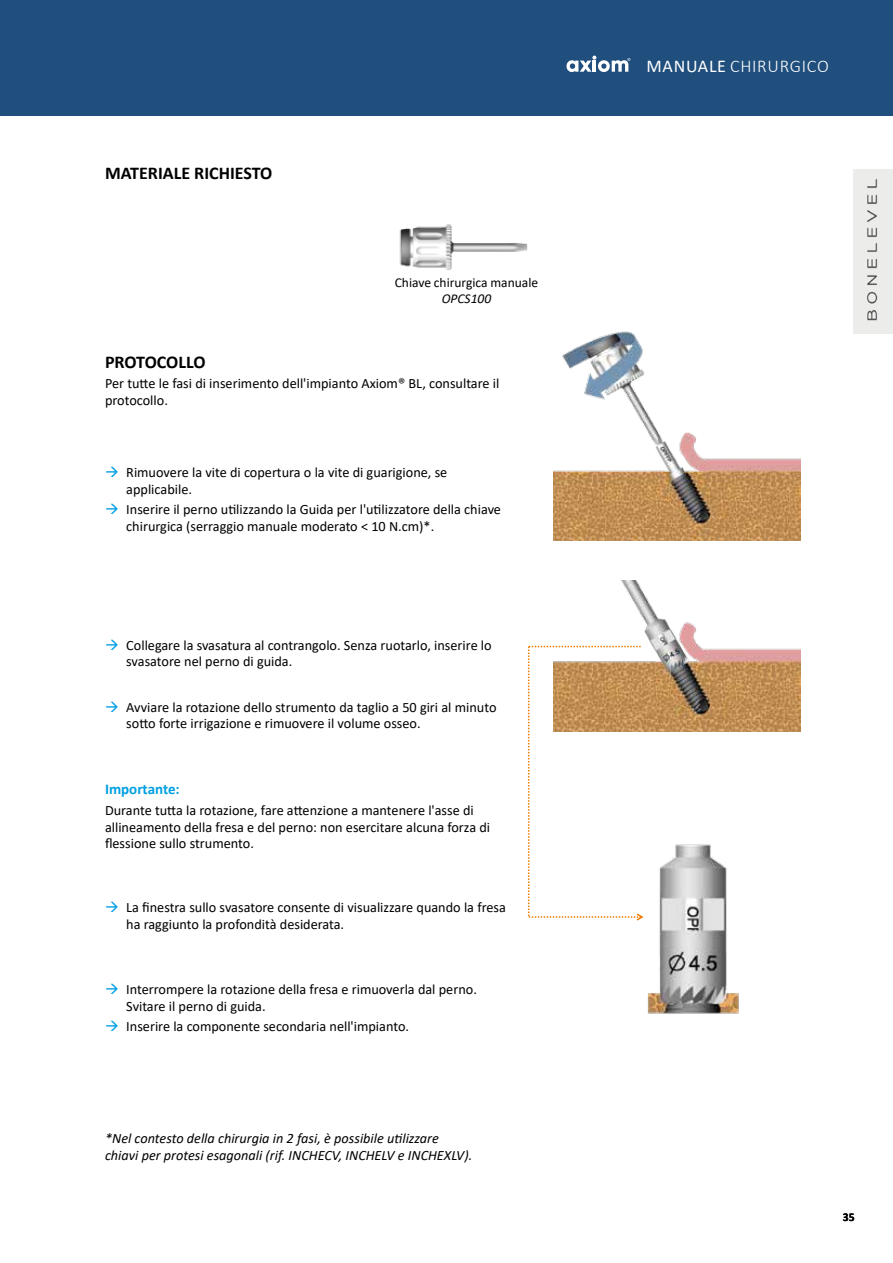
<style>
.page{position:relative;width:893px;height:1263px;background:#fff}
.page>*{position:absolute;margin:0;border:0;box-sizing:border-box;transform-origin:0 0}
.t1{font:700 18px "Calibri";color:#000}
.t2{font:300 18px "Calibri";letter-spacing:.04em;color:#fff}
.t3{font:700 15px "Calibri";color:#009fe3}
.t4{font:14.25px/16.5px "Calibri";color:#000}
.t5{font:italic 14.25px/16.5px "Calibri";color:#000}
.t6{font:13.5px "Calibri";color:#000}
.t7{font:italic 13.5px "Calibri";color:#000}
.t8{font:700 12px "Calibri";color:#000}
.s1{font-weight:400}
</style>
<div class="page">
<svg style="left:528px;top:646px;width:116px;height:272px"></svg>
<img style="left:553px;top:331px;width:247px;height:210px">
<img style="left:399px;top:224px;width:129px;height:46px">
<img style="left:553px;top:581px;width:247px;height:150px">
<img style="left:634px;top:837px;width:105px;height:177px">
<img style="left:853px;top:169px;width:40px;height:165px">
<div style="left:0;top:0;width:893px;height:116px;background:#204f7e"></div>
<svg style="left:566px;top:56px;width:64px;height:16px"></svg>
<p class="t1" style="left:105px;top:160px;width:169px">MATERIALE RICHIESTO</p>
<p class="t6" style="left:395px;top:273px;width:145px">Chiave chirurgica manuale</p>
<p class="t7" style="left:442px;top:290px;width:51px">OPCS100</p>
<p class="t1" style="left:105px;top:349px;width:102px">PROTOCOLLO</p>
<p class="t4" style="left:105px;top:375px;width:396px">Per tutte le fasi di inserimento dell'impianto Axiom® BL, consultare il protocollo.</p>
<p class="t4" style="left:126px;top:464px;width:323px">Rimuovere la vite di copertura o la vite di guarigione, se applicabile.</p>
<p class="t4" style="left:126px;top:501px;width:376px">Inserire il perno utilizzando la Guida per l'utilizzatore della chiave chirurgica (serraggio manuale moderato &lt; 10 N.cm)*.</p>
<p class="t4" style="left:126px;top:636px;width:367px">Collegare la svasatura al contrangolo. Senza ruotarlo, inserire lo svasatore nel perno di guida.</p>
<p class="t4" style="left:126px;top:698px;width:372px">Avviare la rotazione dello strumento da taglio a 50 giri al minuto sotto forte irrigazione e rimuovere il volume osseo.</p>
<p class="t3" style="left:105px;top:779px;width:76px">Importante:</p>
<p class="t4" style="left:105px;top:802px;width:387px">Durante tutta la rotazione, fare attenzione a mantenere l'asse di allineamento della fresa e del perno: non esercitare alcuna forza di flessione sullo strumento.</p>
<p class="t4" style="left:126px;top:899px;width:381px">La finestra sullo svasatore consente di visualizzare quando la fresa ha raggiunto la profondità desiderata.</p>
<p class="t4" style="left:126px;top:981px;width:352px">Interrompere la rotazione della fresa e rimuoverla dal perno.<br>Svitare il perno di guida.</p>
<p class="t4" style="left:126px;top:1018px;width:284px">Inserire la componente secondaria nell'impianto.</p>
<p class="t5" style="left:105px;top:1130px;width:369px">*Nel contesto della chirurgia in 2 fasi, è possibile utilizzare chiavi per protesi esagonali (rif. INCHECV, INCHELV e INCHEXLV).</p>
<p class="t2" style="left:646px;top:55px;width:184px"><span class="s1">MANUALE</span> CHIRURGICO</p>
<p class="t8" style="left:843px;top:1208px;width:13px">35</p>
</div>
